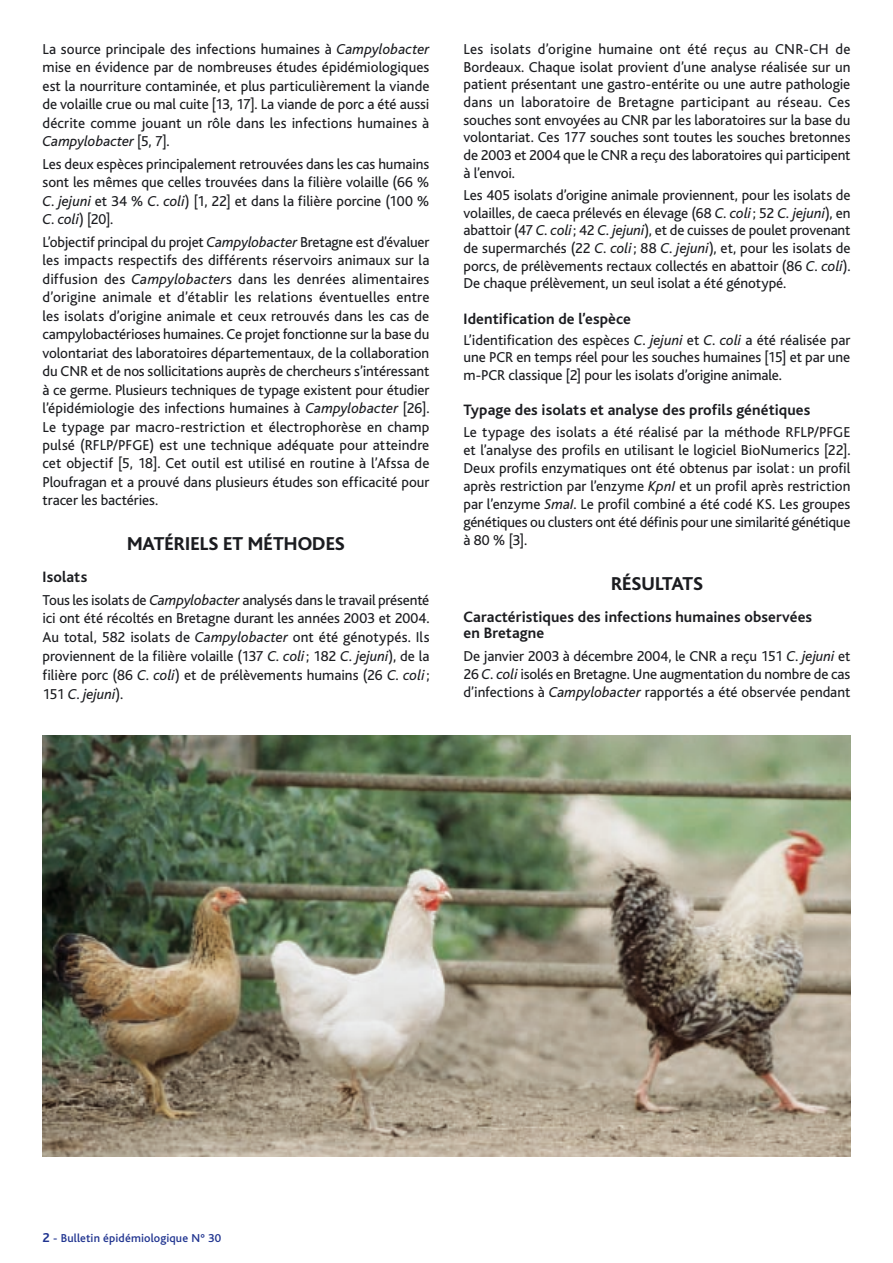
<style>
.page{position:relative;width:893px;height:1263px;background:#fff}
.page>*{position:absolute;margin:0;border:0;box-sizing:border-box;transform-origin:0 0}
.t1{font:800 19.5px "Bliss";color:#1b1c20}
.t2{font:700 15.75px/16.5px "Bliss";letter-spacing:.005em;color:#1b1c20}
.t3{font:15px/18.5px "Bliss";letter-spacing:-.005em;color:#1b1c20;text-align:justify}
.t4{font:500 12px "Bliss";letter-spacing:.01em;color:#203490}
.s1{font-style:italic}
.s2{font-weight:700;font-size:13.5px}
</style>
<div class="page">
<img style="left:43px;top:736px;width:807px;height:421px">
<p class="t3" style="left:43px;top:40px;width:388px">La source principale des infections humaines à <span class="s1">Campylobacter </span>mise en évidence par de nombreuses études épidémiologiques est la nourriture contaminée, et plus particulièrement la viande de volaille crue ou mal cuite [13, 17]. La viande de porc a été aussi décrite comme jouant un rôle dans les infections humaines à <span class="s1">Campylobacter</span> [5, 7].</p>
<p class="t3" style="left:43px;top:155px;width:388px">Les deux espèces principalement retrouvées dans les cas humains sont les mêmes que celles trouvées dans la filière volaille (66 % <span class="s1">C. jejuni</span> et 34 % <span class="s1">C. coli</span>) [1, 22] et dans la filière porcine (100 % <span class="s1">C. coli</span>) [20].</p>
<p class="t3" style="left:43px;top:233px;width:388px">L’objectif principal du projet <span class="s1">Campylobacter</span> Bretagne est d’évaluer les impacts respectifs des différents réservoirs animaux sur la diffusion des <span class="s1">Campylobacter</span>s dans les denrées alimentaires d’origine animale et d’établir les relations éventuelles entre les isolats d’origine animale et ceux retrouvés dans les cas de campylobactérioses humaines. Ce projet fonctionne sur la base du volontariat des laboratoires départementaux, de la collaboration du CNR et de nos sollicitations auprès de chercheurs s’intéressant à ce germe. Plusieurs techniques de typage existent pour étudier l’épidémiologie des infections humaines à <span class="s1">Campylobacter</span> [26].<br>Le typage par macro-restriction et électrophorèse en champ pulsé (RFLP/PFGE) est une technique adéquate pour atteindre cet objectif [5, 18]. Cet outil est utilisé en routine à l’Afssa de Ploufragan et a prouvé dans plusieurs études son efficacité pour tracer les bactéries.</p>
<h1 class="t1" style="left:127px;top:534px;width:219px">MATÉRIELS ET MÉTHODES</h1>
<p class="t2" style="left:43px;top:569px;width:46px">Isolats</p>
<p class="t3" style="left:43px;top:591px;width:388px">Tous les isolats de <span class="s1">Campylobacter</span> analysés dans le travail présenté ici ont été récoltés en Bretagne durant les années 2003 et 2004.<br>Au total, 582 isolats de <span class="s1">Campylobacter</span> ont été génotypés. Ils proviennent de la filière volaille (137 <span class="s1">C. coli</span> ; 182 <span class="s1">C. jejuni</span>), de la filière porc (86 <span class="s1">C. coli</span>) et de prélèvements humains (26 <span class="s1">C. coli</span> ; 151 <span class="s1">C. jejuni</span>).</p>
<p class="t3" style="left:464px;top:40px;width:388px;line-height:17.7px">Les isolats d’origine humaine ont été reçus au CNR-CH de Bordeaux. Chaque isolat provient d’une analyse réalisée sur un patient présentant une gastro-entérite ou une autre pathologie dans un laboratoire de Bretagne participant au réseau. Ces souches sont envoyées au CNR par les laboratoires sur la base du volontariat. Ces 177 souches sont toutes les souches bretonnes de 2003 et 2004 que le CNR a reçu des laboratoires qui participent à l’envoi.</p>
<p class="t3" style="left:464px;top:186px;width:388px;line-height:17.7px">Les 405 isolats d’origine animale proviennent, pour les isolats de volailles, de caeca prélevés en élevage (68 <span class="s1">C. coli</span>; 52 <span class="s1">C. jejuni</span>), en abattoir (47 <span class="s1">C. coli</span>; 42 <span class="s1">C.jejuni</span>), et de cuisses de poulet provenant de supermarchés (22 <span class="s1">C. coli</span> ; 88 <span class="s1">C. jejuni</span>), et, pour les isolats de porcs, de prélèvements rectaux collectés en abattoir (86 <span class="s1">C. coli</span>).<br>De chaque prélèvement, un seul isolat a été génotypé.</p>
<p class="t2" style="left:463px;top:311px;width:169px">Identification de l’espèce</p>
<p class="t3" style="left:463px;top:332px;width:388px;line-height:17.1px">L’identification des espèces <span class="s1">C. jejuni</span> et <span class="s1">C. coli</span> a été réalisée par une PCR en temps réel pour les souches humaines [15] et par une m-PCR classique [2] pour les isolats d’origine animale.</p>
<p class="t2" style="left:463px;top:402px;width:348px">Typage des isolats et analyse des profils génétiques</p>
<p class="t3" style="left:463px;top:424px;width:389px;line-height:18px">Le typage des isolats a été réalisé par la méthode RFLP/PFGE et l’analyse des profils en utilisant le logiciel BioNumerics [22].<br>Deux profils enzymatiques ont été obtenus par isolat: un profil après restriction par l’enzyme <span class="s1">KpnI</span> et un profil après restriction par l’enzyme <span class="s1">SmaI</span>. Le profil combiné a été codé KS. Les groupes génétiques ou clusters ont été définis pour une similarité génétique à 80 % [3].</p>
<h1 class="t1" style="left:611px;top:574px;width:93px">RÉSULTATS</h1>
<p class="t2" style="left:463px;top:609px;width:350px">Caractéristiques des infections humaines observées en Bretagne</p>
<p class="t3" style="left:463px;top:647px;width:388px;line-height:18px">De janvier 2003 à décembre 2004, le CNR a reçu 151 <span class="s1">C. jejuni</span> et 26 <span class="s1">C. coli</span> isolés en Bretagne. Une augmentation du nombre de cas d’infections à <span class="s1">Campylobacter</span> rapportés a été observée pendant</p>
<p class="t4" style="left:43px;top:1232px;width:180px"><span class="s2">2</span> - Bulletin épidémiologique N° 30</p>
</div>
